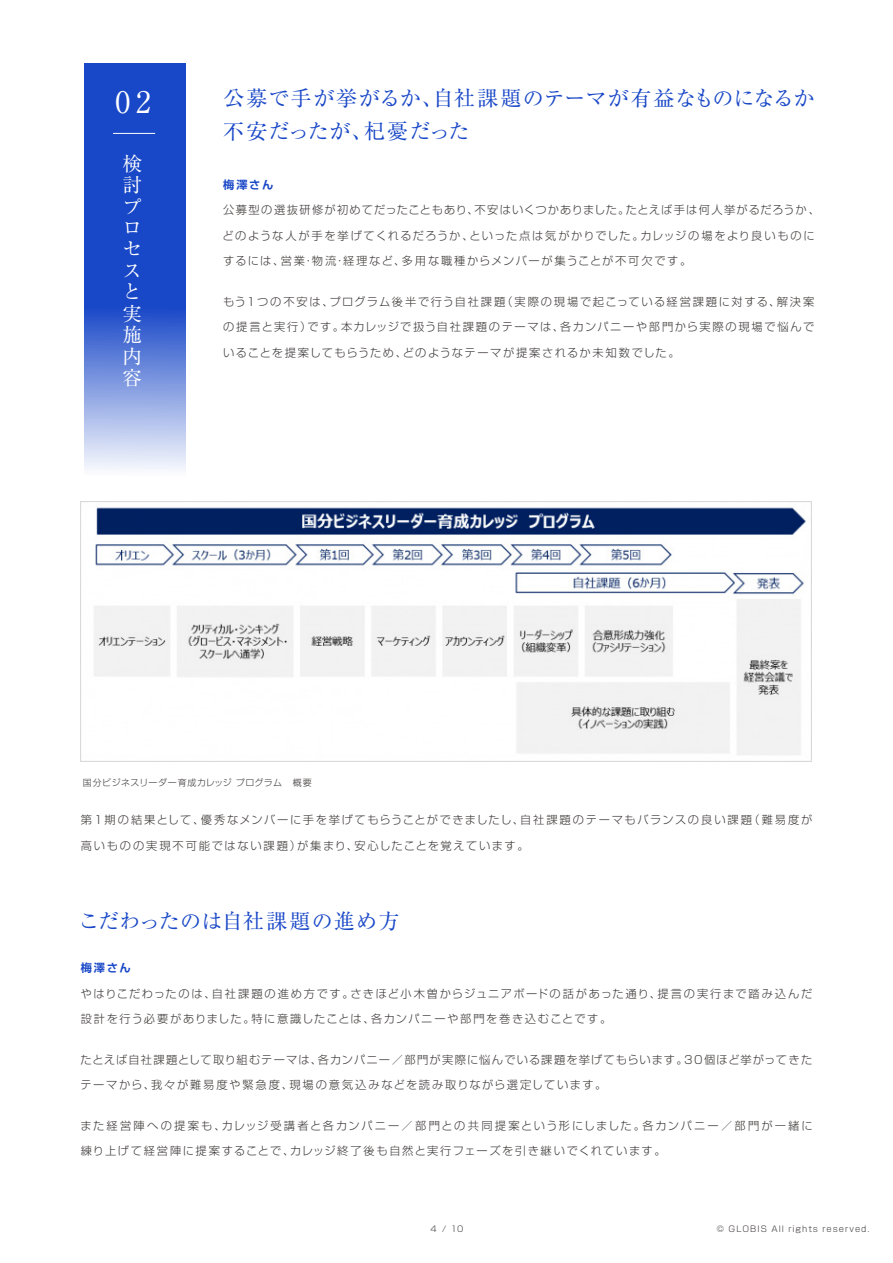
<style>
.page{position:relative;width:893px;height:1263px;background:#fff}
.page>*{position:absolute;margin:0;border:0;box-sizing:border-box;transform-origin:0 0}
.t1{font:29.55px "Ryumin Pro";color:#fff}
.t2{font:21px/33px "Ryumin Pro";letter-spacing:.02em;color:#1847c7}
.t3{font:19.5px/21.5px "Ryumin Pro";color:#fff}
.t4{font:300 11.25px "Shin Go Pro";letter-spacing:.135em;color:#3e3a39}
.t5{font:300 11.25px "Shin Go Pro";letter-spacing:.095em;color:#3e3a39}
.t6{font:300 11.25px "Shin Go Pro";letter-spacing:.165em;color:#3e3a39}
.t7{font:700 11.25px "Shin Go Pro De";letter-spacing:.14em;color:#1847c7}
.t8{font:300 9px "Shin Go Pro";letter-spacing:.05em;color:#3e3a39}
.t9{font:300 8.25px "Shin Go Pro";letter-spacing:.12em;color:#3e3a39}
</style>
<div class="page">
<svg style="left:84px;top:64px;width:101px;height:407px;background:#446ad1"></svg>
<hr style="left:113px;top:133px;width:42px;height:1px;background:#fff">
<img style="left:81px;top:502px;width:731px;height:259px">
<h1 class="t1" style="left:115px;top:79px;width:37px">02</h1>
<h3 class="t3" style="left:123px;top:151px;width:21px">検討プロセスと実施内容</h3>
<h2 class="t2" style="left:223px;top:80px;width:593px">公募で手が挙がるか、自社課題のテーマが有益なものになるか不安だったが、杞憂だった</h2>
<p class="t7" style="left:223px;top:175px;width:52px">梅澤さん</p>
<p class="t5" style="left:223px;top:201px;width:598px">公募型の選抜研修が初めてだったこともあり、不安はいくつかありました。たとえば手は何人挙がるだろうか、</p>
<p class="t4" style="left:223px;top:226px;width:594px">どのような人が手を挙げてくれるだろうか、といった点は気がかりでした。カレッジの場をより良いものに</p>
<p class="t4" style="left:223px;top:252px;width:470px">するには、営業・物流・経理など、多用な職種からメンバーが集うことが不可欠です。</p>
<p class="t4" style="left:223px;top:292px;width:593px">もう1つの不安は、プログラム後半で行う自社課題（実際の現場で起こっている経営課題に対する、解決案</p>
<p class="t4" style="left:223px;top:318px;width:593px">の提言と実行）です。本カレッジで扱う自社課題のテーマは、各カンパニーや部門から実際の現場で悩んで</p>
<p class="t4" style="left:223px;top:343px;width:458px">いることを提案してもらうため、どのようなテーマが提案されるか未知数でした。</p>
<p class="t8" style="left:83px;top:775px;width:230px">国分ビジネスリーダー育成カレッジ プログラム　概要</p>
<p class="t4" style="left:81px;top:811px;width:733px">第1期の結果として、優秀なメンバーに手を挙げてもらうことができましたし、自社課題のテーマもバランスの良い課題（難易度が</p>
<p class="t4" style="left:81px;top:836px;width:449px">高いものの実現不可能ではない課題）が集まり、安心したことを覚えています。</p>
<h2 class="t2" style="left:78px;top:903px;width:323px">こだわったのは自社課題の進め方</h2>
<p class="t7" style="left:81px;top:959px;width:52px">梅澤さん</p>
<p class="t4" style="left:80px;top:984px;width:733px">やはりこだわったのは、自社課題の進め方です。さきほど小木曽からジュニアボードの話があった通り、提言の実行まで踏み込んだ</p>
<p class="t4" style="left:81px;top:1010px;width:532px">設計を行う必要がありました。特に意識したことは、各カンパニーや部門を巻き込むことです。</p>
<p class="t5" style="left:81px;top:1050px;width:733px">たとえば自社課題として取り組むテーマは、各カンパニー／部門が実際に悩んでいる課題を挙げてもらいます。30個ほど挙がってきた</p>
<p class="t4" style="left:80px;top:1076px;width:527px">テーマから、我々が難易度や緊急度、現場の意気込みなどを読み取りながら選定しています。</p>
<p class="t6" style="left:80px;top:1116px;width:734px">また経営陣への提案も、カレッジ受講者と各カンパニー／部門との共同提案という形にしました。各カンパニー／部門が一緒に</p>
<p class="t4" style="left:81px;top:1142px;width:586px">練り上げて経営陣に提案することで、カレッジ終了後も自然と実行フェーズを引き継いでくれています。</p>
<p class="t9" style="left:429px;top:1222px;width:35px">４ / 10</p>
<p class="t9" style="left:717px;top:1222px;width:154px">© GLOBIS All rights reserved.</p>
</div>
